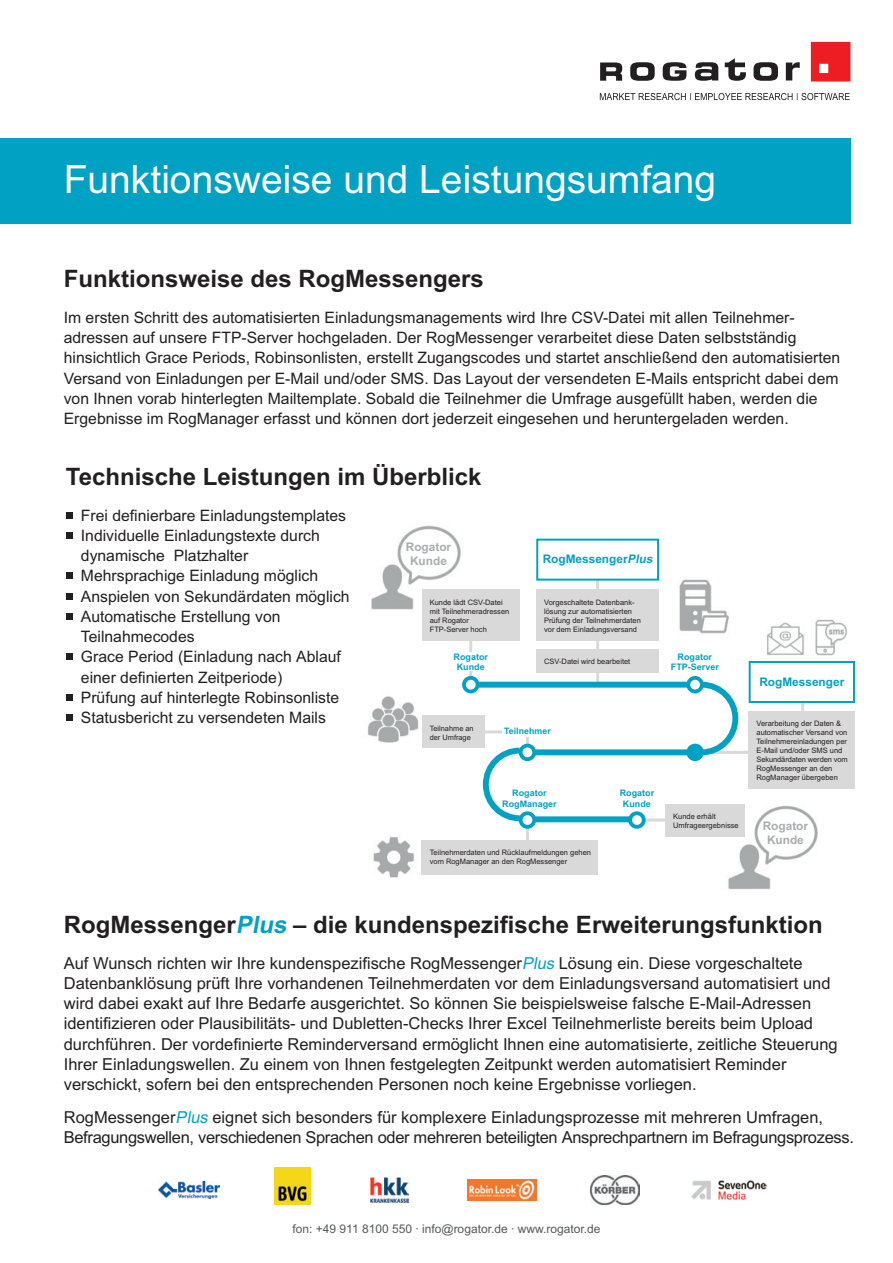
<style>
.page{position:relative;width:893px;height:1263px;background:#fff}
.page>*{position:absolute;margin:0;border:0;box-sizing:border-box;transform-origin:0 0}
.t1{font:39px "Arial";color:#fff}
.t2{font:700 24px "Arial";color:#231f20}
.t3{font:16.5px/20.2px "Arial";color:#231f20}
.t4{font:16.5px/20.2px "Arial";letter-spacing:-.02em;color:#231f20}
.t5{font:15.75px/20.2px "Arial";color:#231f20}
.t6{font:12px "Arial";color:#57585a}
.t7{font:700 11.85px "Arial";color:#00a1c2}
.t8{font:700 11.85px/14.2px "Arial";color:#aaacb0;text-align:center}
.t9{font:700 9px/10.5px "Arial";color:#00a1c2;text-align:center}
.t10{font:700 8.85px "Arial";color:#00a1c2}
.t11{font:7.5px/9px "Arial";color:#231f20}
.t12{font:7.35px/8.9px "Arial";color:#231f20}
.s1{font-style:italic}
.s2{font-style:italic;color:#00a1c2}
</style>
<div class="page">
<div style="left:0;top:138px;width:850px;height:85px;background:#00a1c2"></div>
<svg style="left:630px;top:62px;width:25px;height:19px"></svg>
<svg style="left:725px;top:58px;width:21px;height:23px"></svg>
<svg style="left:753px;top:62px;width:25px;height:19px"></svg>
<svg style="left:786px;top:62px;width:14px;height:19px"></svg>
<svg style="left:600px;top:62px;width:22px;height:19px"></svg>
<svg style="left:695px;top:62px;width:23px;height:19px"></svg>
<svg style="left:663px;top:62px;width:23px;height:19px"></svg>
<div style="left:811px;top:42px;width:39px;height:39px;background:#ee1d23"></div>
<svg style="left:600px;top:93px;width:250px;height:7px"></svg>
<svg style="left:66px;top:512px;width:6px;height:6px"></svg>
<div style="left:66px;top:532px;width:6px;height:7px;background:#231f20"></div>
<svg style="left:66px;top:573px;width:6px;height:6px"></svg>
<svg style="left:66px;top:593px;width:6px;height:6px"></svg>
<div style="left:66px;top:613px;width:6px;height:7px;background:#231f20"></div>
<svg style="left:66px;top:654px;width:6px;height:6px"></svg>
<div style="left:66px;top:694px;width:6px;height:7px;background:#231f20"></div>
<div style="left:66px;top:714px;width:6px;height:7px;background:#231f20"></div>
<img style="left:371px;top:1178px;width:38px;height:24px">
<img style="left:591px;top:1175px;width:49px;height:29px">
<img style="left:691px;top:1180px;width:76px;height:20px">
<img style="left:467px;top:1179px;width:69px;height:22px">
<img style="left:159px;top:1181px;width:60px;height:18px">
<img style="left:274px;top:1167px;width:36px;height:37px">
<hr style="left:596px;top:580px;width:3px;height:105px;background:#d9d9da">
<hr style="left:801px;top:687px;width:3px;height:46px;background:#d9d9da">
<hr style="left:469px;top:609px;width:3px;height:67px;background:#d9d9da">
<hr style="left:526px;top:816px;width:3px;height:48px;background:#d9d9da">
<hr style="left:526px;top:735px;width:3px;height:19px;background:#d9d9da">
<hr style="left:449px;top:730px;width:67px;height:3px;background:#d9d9da">
<hr style="left:635px;top:818px;width:55px;height:3px;background:#d9d9da">
<hr style="left:695px;top:751px;width:67px;height:3px;background:#d9d9da">
<img style="left:679px;top:579px;width:50px;height:55px">
<img style="left:367px;top:696px;width:52px;height:47px">
<img style="left:373px;top:837px;width:42px;height:41px">
<img style="left:719px;top:805px;width:99px;height:84px">
<img style="left:371px;top:525px;width:90px;height:85px">
<img style="left:766px;top:622px;width:38px;height:34px">
<img style="left:815px;top:619px;width:32px;height:37px">
<div style="left:536px;top:539px;width:123px;height:42px;background:#fff;border:2px solid #00a1c2"></div>
<div style="left:749px;top:661px;width:106px;height:42px;background:#fff;border:2px solid #00a1c2"></div>
<div style="left:536px;top:589px;width:123px;height:51px;background:#d9d9da"></div>
<div style="left:536px;top:649px;width:123px;height:24px;background:#d9d9da"></div>
<div style="left:749px;top:711px;width:106px;height:78px;background:#d9d9da"></div>
<div style="left:422px;top:589px;width:98px;height:51px;background:#d9d9da"></div>
<div style="left:422px;top:840px;width:176px;height:34px;background:#d9d9da"></div>
<div style="left:422px;top:715px;width:63px;height:33px;background:#d9d9da"></div>
<div style="left:665px;top:804px;width:80px;height:32px;background:#d9d9da"></div>
<div style="left:432px;top:652px;width:77px;height:19px;background:#fff"></div>
<div style="left:502px;top:727px;width:51px;height:10px;background:#fff"></div>
<svg style="left:696px;top:679px;width:43px;height:79px"></svg>
<svg style="left:482px;top:745px;width:43px;height:79px"></svg>
<div style="left:470px;top:682px;width:225px;height:6px;background:#00a1c2"></div>
<div style="left:532px;top:749px;width:162px;height:6px;background:#00a1c2"></div>
<div style="left:532px;top:816px;width:103px;height:6px;background:#00a1c2"></div>
<div style="left:521px;top:745px;width:13px;height:14px;background:#fff;border-radius:50%"></div>
<div style="left:519px;top:744px;width:17px;height:17px;border:4px solid #00a1c2;border-radius:50%"></div>
<div style="left:521px;top:813px;width:13px;height:14px;background:#fff;border-radius:50%"></div>
<div style="left:519px;top:811px;width:17px;height:18px;border:4px solid #00a1c2;border-radius:50%"></div>
<div style="left:630px;top:813px;width:14px;height:14px;background:#fff;border-radius:50%"></div>
<div style="left:628px;top:811px;width:18px;height:18px;border:4px solid #00a1c2;border-radius:50%"></div>
<div style="left:464px;top:678px;width:14px;height:13px;background:#fff;border-radius:50%"></div>
<div style="left:462px;top:676px;width:17px;height:17px;border:4px solid #00a1c2;border-radius:50%"></div>
<div style="left:688px;top:678px;width:14px;height:13px;background:#fff;border-radius:50%"></div>
<div style="left:686px;top:676px;width:18px;height:17px;border:4px solid #00a1c2;border-radius:50%"></div>
<div style="left:688px;top:745px;width:14px;height:14px;background:#00a1c2;border-radius:50%"></div>
<div style="left:686px;top:744px;width:18px;height:17px;border:4px solid #00a1c2;border-radius:50%"></div>
<h1 class="t1" style="left:64px;top:158px;width:654px">Funktionsweise und Leistungsumfang</h1>
<h2 class="t2" style="left:64px;top:265px;width:422px">Funktionsweise des RogMessengers</h2>
<p class="t5" style="left:64px;top:307px;width:778px">Im ersten Schritt des automatisierten Einladungsmanagements wird Ihre CSV-Datei mit allen Teilnehmer&shy;adressen auf unsere FTP-Server hochgeladen. Der RogMessenger verarbeitet diese Daten selbstständig hinsichtlich Grace Periods, Robinsonlisten, erstellt Zugangscodes und startet anschließend den automatisierten Versand von Einladungen per E-Mail und/oder SMS. Das Layout der versendeten E-Mails entspricht dabei dem von Ihnen vorab hinterlegten Mailtemplate. Sobald die Teilnehmer die Umfrage ausgefüllt haben, werden die Ergebnisse im RogManager erfasst und können dort jederzeit eingesehen und heruntergeladen werden.</p>
<h2 class="t2" style="left:66px;top:463px;width:417px">Technische Leistungen im Überblick</h2>
<p class="t5" style="left:81px;top:505px;width:270px">Frei definierbare Einladungstemplates Individuelle Einladungstexte durch dynamische Platzhalter Mehrsprachige Einladung möglich Anspielen von Sekundärdaten möglich Automatische Erstellung von Teilnahmecodes<br>Grace Period (Einladung nach Ablauf einer definierten Zeitperiode)<br>Prüfung auf hinterlegte Robinsonliste Statusbericht zu versendeten Mails</p>
<p class="t8" style="left:406px;top:539px;width:47px">Rogator<br>Kunde</p>
<p class="t7" style="left:543px;top:552px;width:114px">RogMessenger<span class="s1">Plus</span></p>
<p class="t11" style="left:430px;top:597px;width:81px">Kunde lädt CSV-Datei mit Teilnehmeradressen auf Rogator<br>FTP-Server hoch</p>
<p class="t11" style="left:544px;top:597px;width:98px">Vorgeschaltete Datenbank&shy;lösung zur automatisierten<br>Prüfung der Teilnehmerdaten vor dem Einladungsversand</p>
<p class="t9" style="left:454px;top:651px;width:36px">Rogator<br>Kunde</p>
<p class="t11" style="left:544px;top:657px;width:88px">CSV-Datei wird bearbeitet</p>
<p class="t9" style="left:671px;top:651px;width:50px">Rogator<br>FTP-Server</p>
<p class="t7" style="left:759px;top:675px;width:86px">RogMessenger</p>
<p class="t11" style="left:756px;top:719px;width:93px">Verarbeitung der Daten &amp; automatischer Versand von<br>Teilnehmereinladungen per<br>E-Mail und/oder SMS und<br>Sekundärdaten werden vom<br>RogMessenger an den<br>RogManager übergeben</p>
<p class="t12" style="left:430px;top:724px;width:46px">Teilnahme an der Umfrage</p>
<p class="t10" style="left:504px;top:726px;width:48px">Teilnehmer</p>
<p class="t9" style="left:502px;top:788px;width:56px">Rogator<br>RogManager</p>
<p class="t11" style="left:430px;top:848px;width:163px">Teilnehmerdaten und Rücklaufmeldungen gehen vom RogManager an den RogMessenger</p>
<p class="t9" style="left:620px;top:788px;width:36px">Rogator<br>Kunde</p>
<p class="t11" style="left:673px;top:812px;width:67px">Kunde erhält<br>Umfrageergebnisse</p>
<p class="t8" style="left:763px;top:819px;width:47px">Rogator<br>Kunde</p>
<h2 class="t2" style="left:64px;top:911px;width:760px">RogMessenger<span class="s2">Plus</span> – die kundenspezifische Erweiterungsfunktion</h2>
<p class="t3" style="left:64px;top:953px;width:775px">Auf Wunsch richten wir Ihre kundenspezifische RogMessenger<span class="s2">Plus</span> Lösung ein. Diese vorgeschaltete Datenbanklösung prüft Ihre vorhandenen Teilnehmerdaten vor dem Einladungsversand automatisiert und wird dabei exakt auf Ihre Bedarfe ausgerichtet. So können Sie beispielsweise falsche E-Mail-Adressen identifizieren oder Plausibilitäts- und Dubletten-Checks Ihrer Excel Teilnehmerliste bereits beim Upload durchführen. Der vordefinierte Reminderversand ermöglicht Ihnen eine automatisierte, zeitliche Steuerung Ihrer Einladungswellen. Zu einem von Ihnen festgelegten Zeitpunkt werden automatisiert Reminder verschickt, sofern bei den entsprechenden Personen noch keine Ergebnisse vorliegen.</p>
<p class="t4" style="left:64px;top:1107px;width:792px">RogMessenger<span class="s2">Plus</span> eignet sich besonders für komplexere Einladungsprozesse mit mehreren Umfragen,<br>Befragungswellen, verschiedenen Sprachen oder mehreren beteiligten Ansprechpartnern im Befragungsprozess.</p>
<p class="t6" style="left:293px;top:1222px;width:309px">fon: +49 911 8100 550 · info@rogator.de · www.rogator.de</p>
</div>
